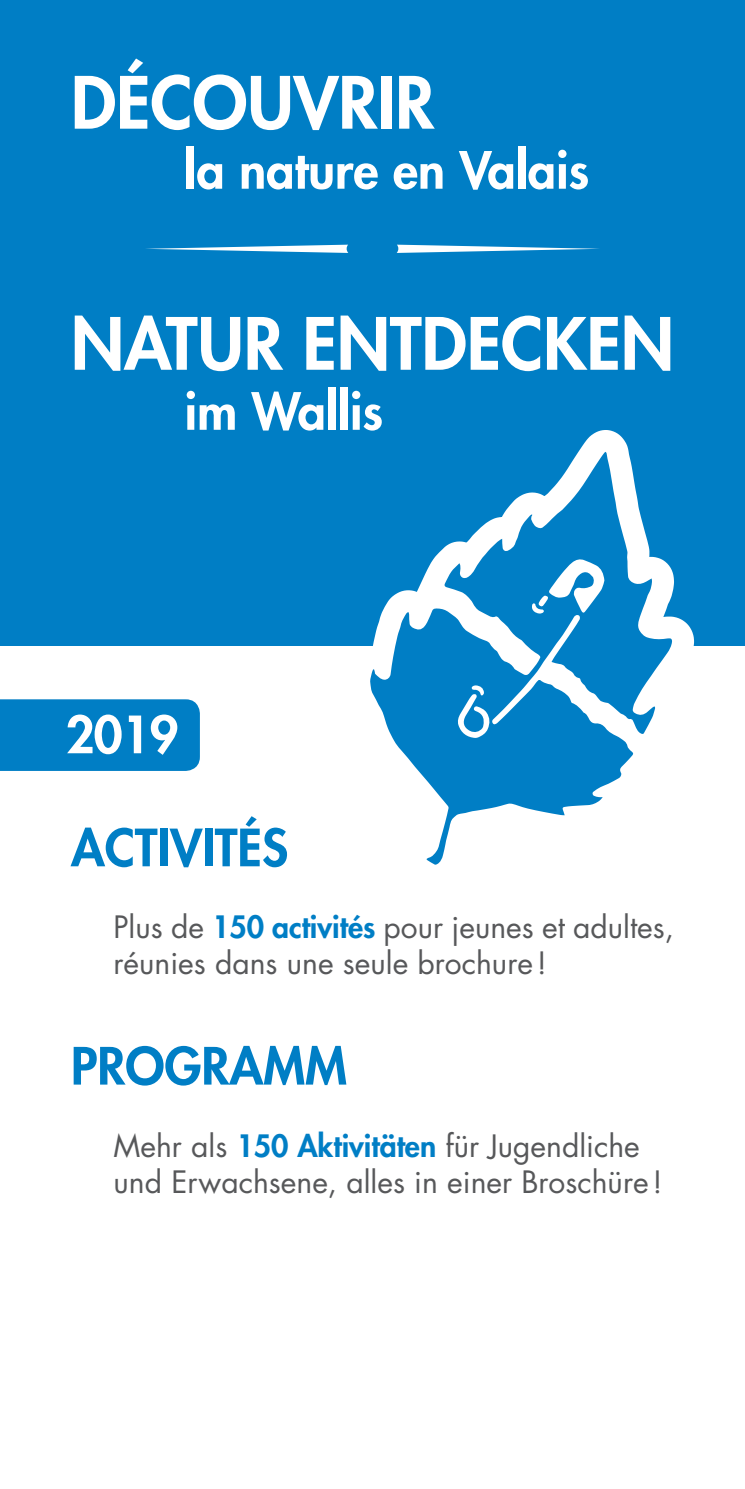
<style>
.page{position:relative;width:745px;height:1489px;background:#fff}
.page>*{position:absolute;margin:0;border:0;box-sizing:border-box;transform-origin:0 0}
.t1{font:800 70px "Futura Std";color:#fff}
.t2{font:800 50px "Futura Std";color:#fff}
.t3{font:800 50px "Futura Std";color:#007ec5}
.t4{font:30px/36px "Futura Std";color:#57585a}
.s1{font-weight:800;color:#007ec5}
</style>
<div class="page">
<div style="left:0;top:0;width:744px;height:645px;background:#007ec5"></div>
<svg style="left:332px;top:430px;width:377px;height:435px"></svg>
<svg style="left:369px;top:452px;width:302px;height:412px;fill:#007ec5"></svg>
<svg style="left:146px;top:245px;width:202px;height:8px"></svg>
<svg style="left:396px;top:245px;width:203px;height:8px"></svg>
<div style="left:0;top:699px;width:200px;height:72px;background:#007ec5"></div>
<p class="t1" style="left:71px;top:58px;width:365px">DÉCOUVRIR</p>
<p class="t2" style="left:184px;top:139px;width:406px">la nature en Valais</p>
<p class="t1" style="left:71px;top:299px;width:604px">NATUR ENTDECKEN</p>
<p class="t2" style="left:184px;top:379px;width:200px">im Wallis</p>
<p class="t2" style="left:66px;top:703px;width:114px">2019</p>
<p class="t3" style="left:71px;top:816px;width:218px">ACTIVITÉS</p>
<p class="t4" style="left:113px;top:909px;width:561px">Plus de <span class="s1">150 activités</span> pour jeunes et adultes, réunies dans une seule brochure!</p>
<p class="t3" style="left:71px;top:1034px;width:277px">PROGRAMM</p>
<p class="t4" style="left:113px;top:1127px;width:550px">Mehr als <span class="s1">150 Aktivitäten</span> für Jugendliche und Erwachsene, alles in einer Broschüre!</p>
</div>
